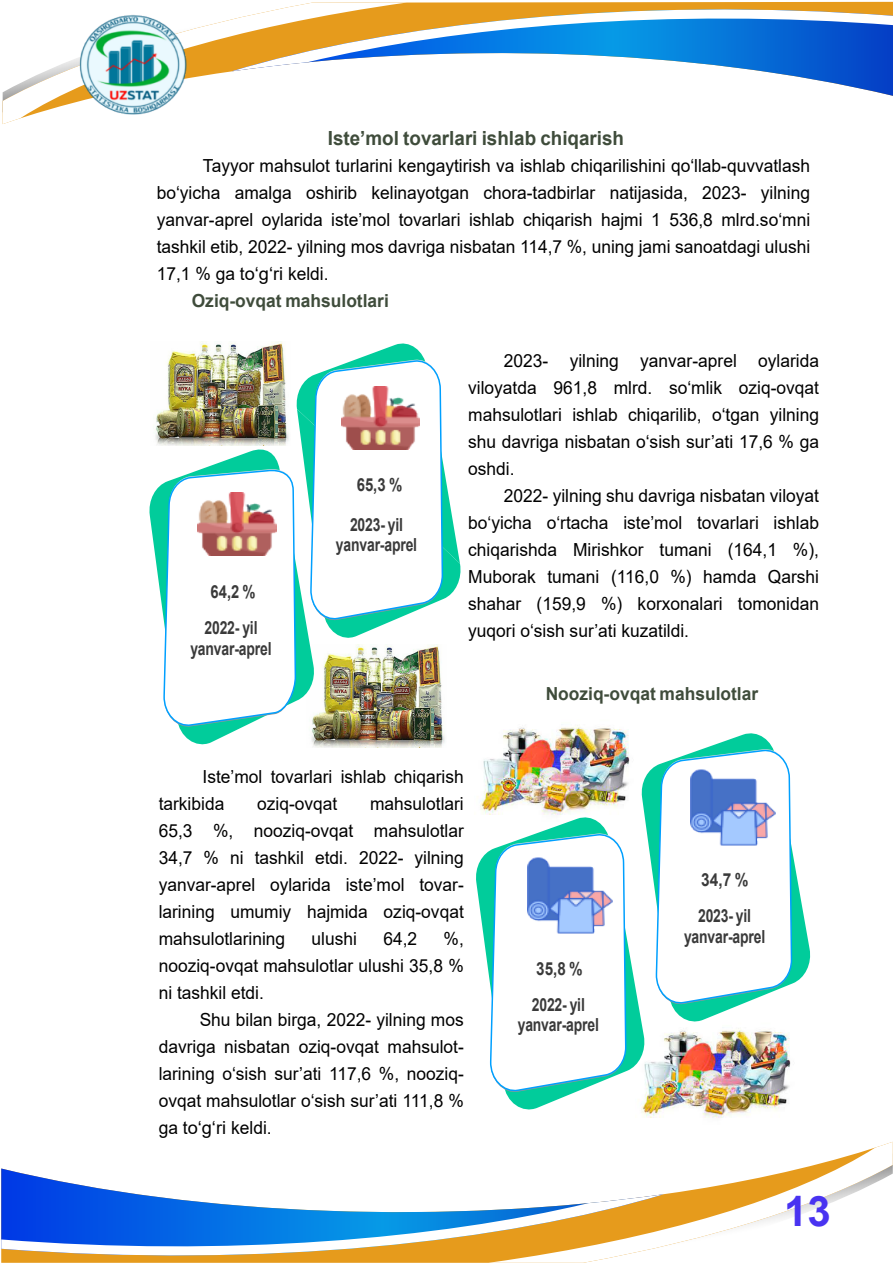
<style>
.page{position:relative;width:893px;height:1263px;background:#fff}
.page>*{position:absolute;margin:0;border:0;box-sizing:border-box;transform-origin:0 0}
.t1{font:700 42px "Arial";color:#4933f1}
.t2{font:700 19.5px "Arial";color:#3f4c3b}
.t3{font:18px/27px "Arial";color:#000;text-align:justify}
.t4{font:700 18px/20.4px "Arial";letter-spacing:-.01em;color:#3a3a3a;text-align:center;scale:.77 1}
.t5{font:700 18px "Arial";color:#3f4c3b}
.t6{font:700 18px/36px "Arial";letter-spacing:-.01em;color:#3a3a3a;text-align:center;scale:.82 1}
.t7{font:700 18px "Arial";letter-spacing:-.01em;color:#3a3a3a;scale:.86 1}
.t8{font:700 18px "Arial";letter-spacing:-.01em;color:#3a3a3a;scale:.85 1}
.t9{font:700 18px "Arial";letter-spacing:-.01em;color:#3a3a3a;scale:.83 1}
</style>
<div class="page">
<img style="left:480px;top:725px;width:150px;height:88px">
<img style="left:155px;top:411px;width:8px;height:34px">
<img style="left:316px;top:729px;width:129px;height:19px">
<img style="left:643px;top:1028px;width:148px;height:90px">
<svg style="left:641px;top:733px;width:170px;height:289px"></svg>
<svg style="left:655px;top:747px;width:138px;height:260px"></svg>
<svg style="left:476px;top:813px;width:170px;height:301px"></svg>
<svg style="left:489px;top:831px;width:138px;height:263px"></svg>
<svg style="left:149px;top:483px;width:167px;height:264px"></svg>
<img style="left:163px;top:341px;width:298px;height:388px">
<img style="left:198px;top:492px;width:78px;height:63px">
<img style="left:342px;top:387px;width:78px;height:62px">
<img style="left:690px;top:768px;width:86px;height:78px">
<img style="left:528px;top:856px;width:85px;height:79px">
<svg style="left:664px;top:1142px;width:229px;height:104px"></svg>
<svg style="left:1px;top:1168px;width:135px;height:26px"></svg>
<svg style="left:1px;top:1194px;width:663px;height:69px"></svg>
<svg style="left:3px;top:19px;width:229px;height:105px"></svg>
<svg style="left:232px;top:71px;width:661px;height:25px"></svg>
<svg style="left:232px;top:1px;width:661px;height:70px"></svg>
<img style="left:75px;top:15px;width:113px;height:104px">
<p class="t2" style="left:328px;top:124px;width:298px">Iste’mol tovarlari ishlab chiqarish</p>
<p class="t3" style="left:157px;top:152px;width:655px;text-indent:46px">Tayyor mahsulot turlarini kengaytirish va ishlab chiqarilishini qo‘llab-quvvatlash bo‘yicha amalga oshirib kelinayotgan chora-tadbirlar natijasida, 2023- yilning yanvar-aprel oylarida iste’mol tovarlari ishlab chiqarish hajmi 1 536,8 mlrd.so‘mni tashkil etib, 2022- yilning mos davriga nisbatan 114,7 %, uning jami sanoatdagi ulushi 17,1 % ga to‘g‘ri keldi.</p>
<p class="t5" style="left:192px;top:288px;width:199px">Oziq-ovqat mahsulotlari</p>
<p class="t6" style="left:204px;top:574px;width:66px">64,2 %<br>2022- yil</p>
<p class="t4" style="left:190px;top:638px;width:107px">yanvar-aprel</p>
<p class="t9" style="left:357px;top:472px;width:56px">65,3 %</p>
<p class="t4" style="left:336px;top:514px;width:107px">2023- yil yanvar-aprel</p>
<p class="t3" style="left:468px;top:347px;width:352px;text-indent:36px">2023- yilning yanvar-aprel oylarida viloyatda 961,8 mlrd. so‘mlik oziq-ovqat mahsulotlari ishlab chiqarilib, o‘tgan yilning shu davriga nisbatan o‘sish sur’ati 17,6 % ga oshdi.</p>
<p class="t3" style="left:468px;top:482px;width:352px;text-indent:36px">2022- yilning shu davriga nisbatan viloyat boʻyicha oʻrtacha isteʼmol tovarlari ishlab chiqarishda Mirishkor tumani (164,1 %), Muborak tumani (116,0 %) hamda Qarshi shahar (159,9 %) korxonalari tomonidan yuqori o‘sish sur’ati kuzatildi.</p>
<p class="t5" style="left:546px;top:681px;width:214px">Nooziq-ovqat mahsulotlar</p>
<p class="t3" style="left:159px;top:763px;width:307px;text-indent:44px">Isteʼmol tovarlari ishlab chiqarish tarkibida</p>
<p class="t3" style="left:159px;top:790px;width:307px;text-indent:211px">mahsulotlari 65,3 %, nooziq-ovqat mahsulotlar 34,7 % ni tashkil etdi. 2022- yilning yanvar-aprel oylarida isteʼmol tovar&shy;larining umumiy hajmida oziq-ovqat mahsulotlarining</p>
<p class="t3" style="left:257px;top:790px;width:82px">oziq-ovqat</p>
<p class="t3" style="left:159px;top:925px;width:307px;text-indent:285px">%, nooziq-ovqat mahsulotlar ulushi 35,8 % ni tashkil etdi.</p>
<p class="t3" style="left:159px;top:1006px;width:307px;text-indent:41px">Shu bilan birga, 2022- yilning mos davriga nisbatan oziq-ovqat mahsulot&shy;larining o‘sish sur’ati 117,6 %, nooziq&shy;ovqat mahsulotlar o‘sish sur’ati 111,8 % ga to‘g‘ri keldi.</p>
<p class="t3" style="left:312px;top:925px;width:47px">ulushi</p>
<p class="t3" style="left:383px;top:925px;width:35px">64,2</p>
<p class="t8" style="left:536px;top:956px;width:56px">35,8 %</p>
<p class="t4" style="left:518px;top:994px;width:107px">2022- yil yanvar-aprel</p>
<p class="t7" style="left:701px;top:867px;width:56px">34,7 %</p>
<p class="t4" style="left:684px;top:906px;width:107px">2023- yil yanvar-aprel</p>
<h1 class="t1" style="left:784px;top:1182px;width:48px">13</h1>
</div>
